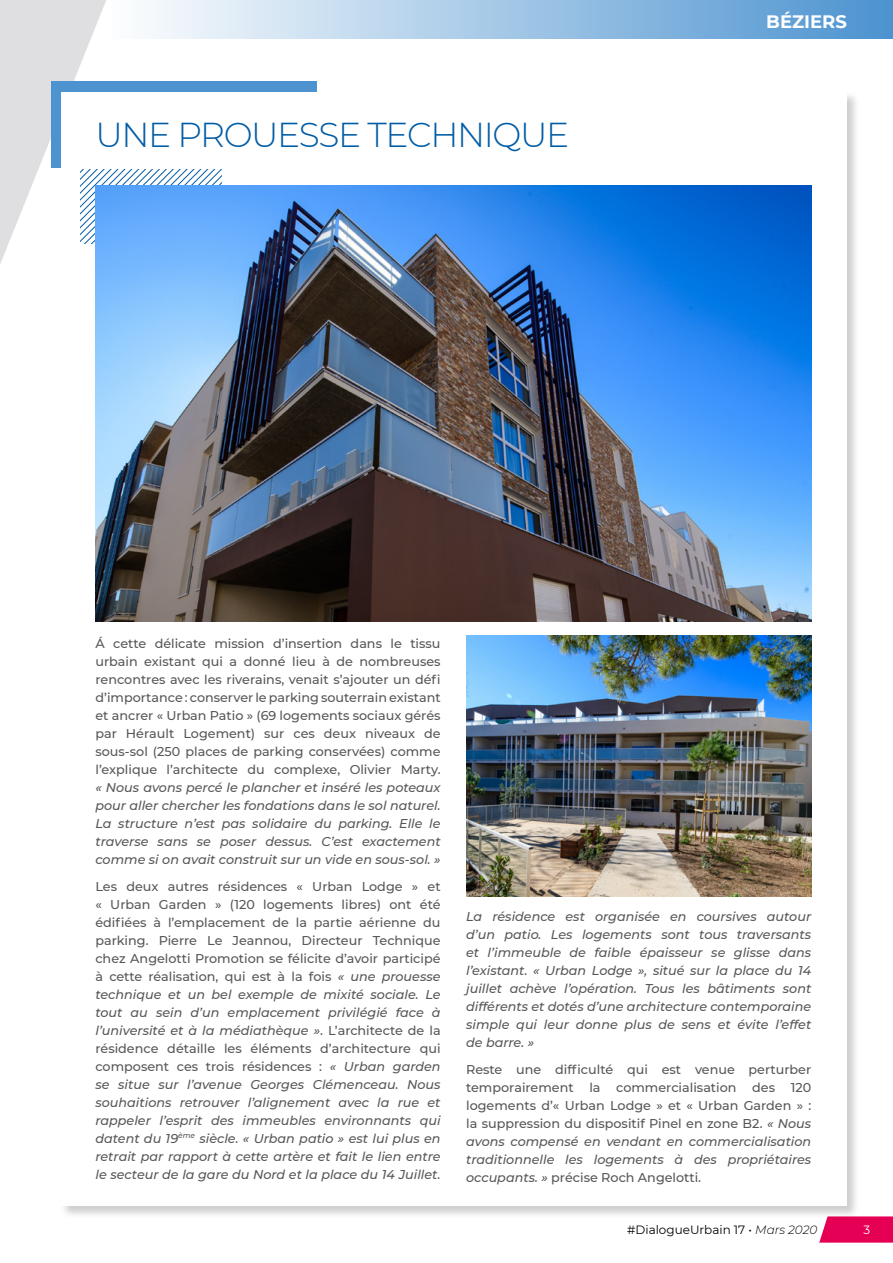
<style>
.page{position:relative;width:893px;height:1263px;background:#fff}
.page>*{position:absolute;margin:0;border:0;box-sizing:border-box;transform-origin:0 0}
.t1{font:300 34.5px "Montserrat";letter-spacing:-.04em;color:#005ca5}
.t2{font:700 18px "Montserrat";color:#fff}
.t3{font:italic 500 12.75px/18px "Montserrat";color:#575756;text-align:justify}
.t4{font:500 12.75px/18px "Montserrat";color:#575756;text-align:justify}
.t5{font:12px "Montserrat";color:#000}
.s1{font-style:normal}
.s2{font-style:italic}
.s3{font-weight:300;font-style:italic}
.s4{color:#fff}
</style>
<div class="page">
<svg style="left:0;top:0;width:158px;height:264px;fill:#dfdee0"></svg>
<svg style="left:819px;top:1216px;width:74px;height:26px"></svg>
<div style="left:51px;top:81px;width:265px;height:86px;background:#4c93d0"></div>
<div style="left:60px;top:90px;width:800px;height:1128px;background:#000;opacity:.2"></div>
<div style="left:61px;top:92px;width:786px;height:1113px;background:#fff"></div>
<svg style="left:81px;top:169px;width:140px;height:74px"></svg>
<img style="left:95px;top:186px;width:716px;height:435px">
<img style="left:466px;top:636px;width:345px;height:260px">
<div style="left:111px;top:0;width:782px;height:38px;background:linear-gradient(to right,#fdfefe,#4c93d0)"></div>
<h1 class="t1" style="left:95px;top:111px;width:475px">UNE PROUESSE TECHNIQUE</h1>
<h2 class="t2" style="left:766px;top:8px;width:82px">BÉZIERS</h2>
<p class="t4" style="left:95px;top:634px;width:347px">Á cette délicate mission d’insertion dans le tissu urbain existant qui a donné lieu à de nombreuses rencontres avec les riverains, venait s’ajouter un défi d’importance : conserver le parking souterrain existant et ancrer « Urban Patio » (69 logements sociaux gérés par Hérault Logement) sur ces deux niveaux de sous-sol (250 places de parking conservées) comme l’explique l’architecte du complexe, Olivier Marty.</p>
<p class="t3" style="left:95px;top:778px;width:347px">« Nous avons percé le plancher et inséré les poteaux pour aller chercher les fondations dans le sol naturel.<br>La structure n’est pas solidaire du parking. Elle le traverse sans se poser dessus. C’est exactement comme si on avait construit sur un vide en sous-sol. »</p>
<p class="t3" style="left:95px;top:877px;width:347px"><span class="s1">Les deux autres résidences « Urban Lodge » et « Urban Garden » (120 logements libres) ont été édifiées à l’emplacement de la partie aérienne du parking. Pierre Le Jeannou, Directeur Technique chez Angelotti Promotion se félicite d’avoir participé à cette réalisation, qui est à la fois</span> « une prouesse technique et un bel exemple de mixité sociale. Le tout au sein d’un emplacement privilégié face à l’université et à la médiathèque »<span class="s1">. L’architecte de la résidence détaille les éléments d’architecture qui composent ces trois résidences :</span> « Urban garden se situe sur l’avenue Georges Clémenceau. Nous souhaitions retrouver l’alignement avec la rue et rappeler l’esprit des immeubles environnants qui datent du 19<sup>ème</sup> siècle. « Urban patio » est lui plus en retrait par rapport à cette artère et fait le lien entre le secteur de la gare du Nord et la place du 14 Juillet.</p>
<p class="t3" style="left:466px;top:907px;width:347px">La résidence est organisée en coursives autour d’un patio. Les logements sont tous traversants et l’immeuble de faible épaisseur se glisse dans l’existant. « Urban Lodge », situé sur la place du 14 juillet achève l’opération. Tous les bâtiments sont différents et dotés d’une architecture contemporaine simple qui leur donne plus de sens et évite l’effet de barre. »</p>
<p class="t4" style="left:466px;top:1060px;width:347px">Reste une difficulté qui est venue perturber temporairement la commercialisation des 120 logements d’« Urban Lodge » et « Urban Garden » : la suppression du dispositif Pinel en zone B2. <span class="s2">« Nous avons compensé en vendant en commercialisation traditionnelle les logements à des propriétaires occupants. »</span> précise Roch Angelotti.</p>
<p class="t5" style="left:627px;top:1221px;width:192px">#DialogueUrbain 17 • <span class="s3">Mars 2020</span></p>
<p class="t5" style="left:853px;top:1221px;width:18px">2 <span class="s4">3</span></p>
</div>
